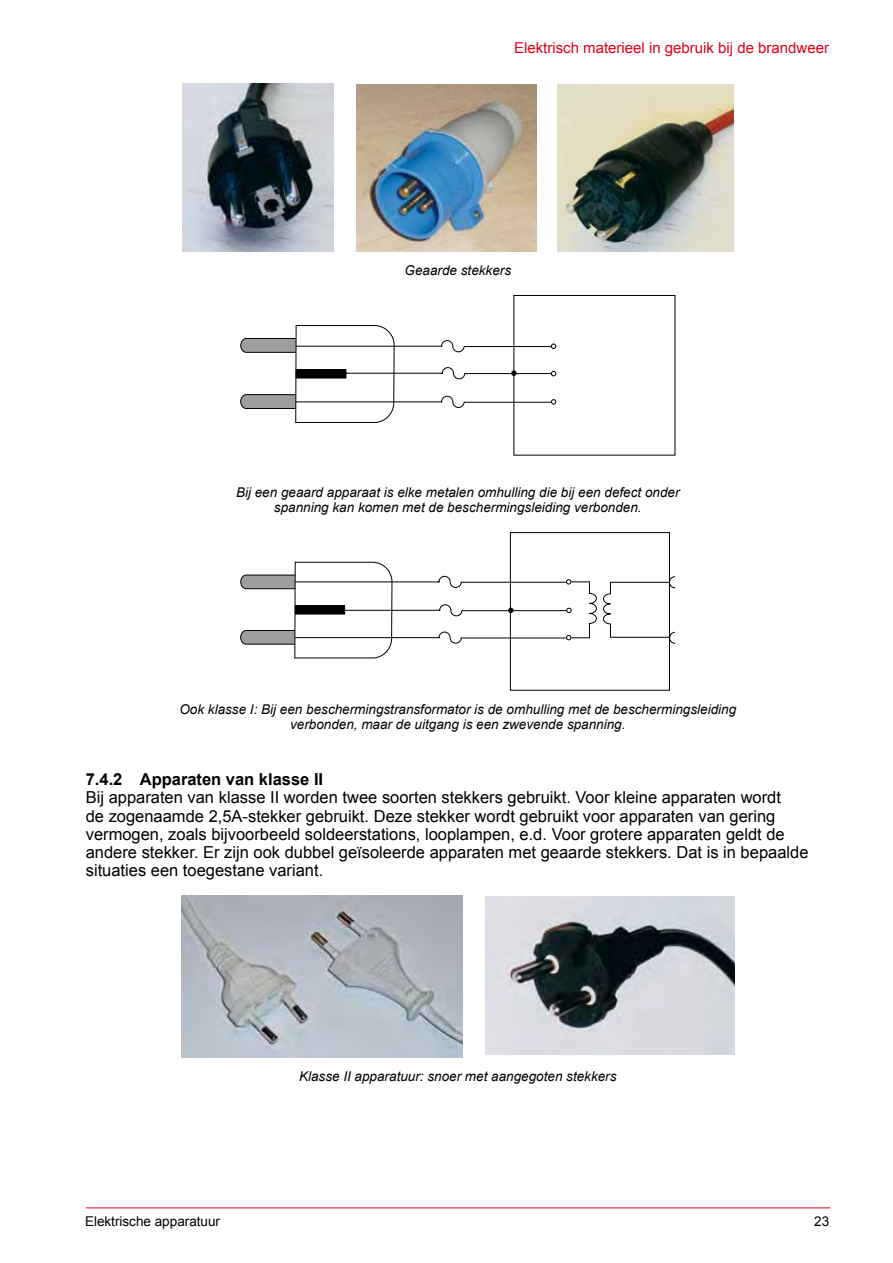
<style>
.page{position:relative;width:893px;height:1263px;background:#fff}
.page>*{position:absolute;margin:0;border:0;box-sizing:border-box;transform-origin:0 0}
.t1{font:16.5px/18.1px "Arial";color:#000}
.t2{font:700 16.5px "Arial";color:#000}
.t3{font:15px "Arial";color:#e2001a}
.t4{font:italic 13.5px/15px "Arial";color:#000;text-align:center}
.t5{font:13.5px "Arial";color:#000}
</style>
<div class="page">
<hr style="left:86px;top:1207px;width:744px;height:1px;background:#e2001a">
<img style="left:356px;top:85px;width:181px;height:167px">
<img style="left:557px;top:85px;width:177px;height:167px">
<img style="left:182px;top:84px;width:152px;height:168px">
<svg style="left:513px;top:295px;width:162px;height:161px"></svg>
<svg style="left:240px;top:320px;width:316px;height:103px"></svg>
<svg style="left:509px;top:532px;width:166px;height:159px"></svg>
<svg style="left:240px;top:556px;width:332px;height:103px"></svg>
<img style="left:182px;top:896px;width:281px;height:161px">
<img style="left:485px;top:896px;width:249px;height:159px">
<p class="t3" style="left:514px;top:38px;width:317px">Elektrisch materieel in gebruik bij de brandweer</p>
<p class="t4" style="left:405px;top:263px;width:108px">Geaarde stekkers</p>
<p class="t4" style="left:236px;top:485px;width:445px">Bij een geaard apparaat is elke metalen omhulling die bij een defect onder spanning kan komen met de beschermingsleiding verbonden.</p>
<p class="t4" style="left:179px;top:702px;width:558px">Ook klasse I: Bij een beschermingstransformator is de omhulling met de beschermingsleiding verbonden, maar de uitgang is een zwevende spanning.</p>
<p class="t2" style="left:86px;top:769px;width:239px">7.4.2 Apparaten van klasse II</p>
<p class="t1" style="left:86px;top:789px;width:724px">Bij apparaten van klasse II worden twee soorten stekkers gebruikt. Voor kleine apparaten wordt<br>de zogenaamde 2,5A-stekker gebruikt. Deze stekker wordt gebruikt voor apparaten van gering vermogen, zoals bijvoorbeeld soldeerstations, looplampen, e.d. Voor grotere apparaten geldt de andere stekker. Er zijn ook dubbel geïsoleerde apparaten met geaarde stekkers. Dat is in bepaalde situaties een toegestane variant.</p>
<p class="t4" style="left:299px;top:1068px;width:319px">Klasse II apparatuur: snoer met aangegoten stekkers</p>
<p class="t5" style="left:85px;top:1212px;width:137px">Elektrische apparatuur</p>
<p class="t5" style="left:814px;top:1212px;width:17px">23</p>
</div>
